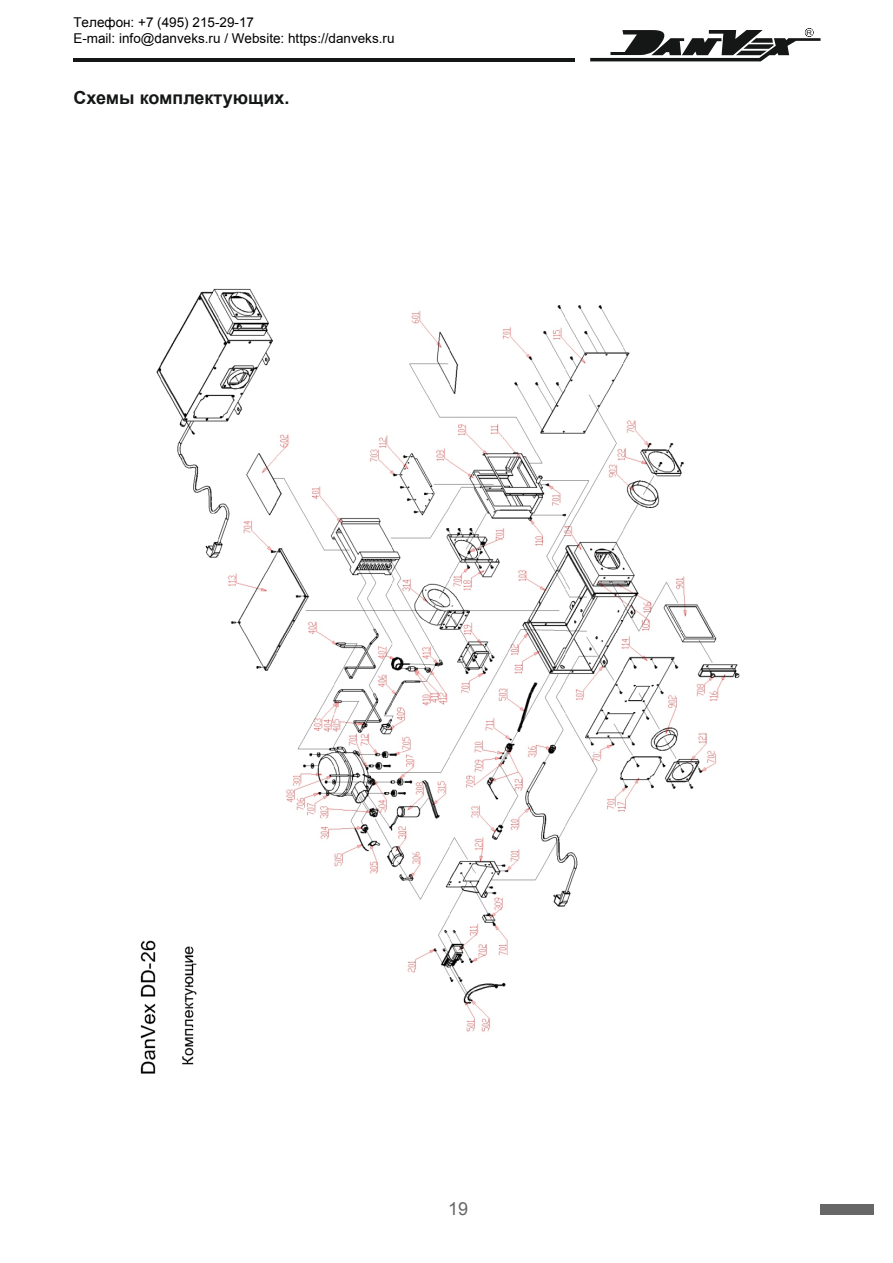
<style>
.page{position:relative;width:893px;height:1263px;background:#fff}
.page>*{position:absolute;margin:0;border:0;box-sizing:border-box;transform-origin:0 0}
.t1{font:700 18px "Arial";color:#151616}
.t2{font:18px "Arial";color:#676767}
.t3{font:13.5px/16.2px "Arial";color:#000}
.t4{font:6.45px "Arial";color:#151616;scale:1.18 1}
.s1{font-style:inherit}
</style>
<div class="page">
<svg style="left:590px;top:28px;width:230px;height:33px"></svg>
<hr style="left:73px;top:58px;width:502px;height:3px;background:#151616">
<div style="left:820px;top:1204px;width:54px;height:10px;background:#676767"></div>
<img style="left:140px;top:288px;width:600px;height:786px">
<p class="t3" style="left:73px;top:15px;width:323px">Телефон: +7 (495) 215-29-17<br>E-<span class="s1">m</span>ai<span class="s1">l</span>: inf<span class="s1">o@</span>danve<span class="s1">ks</span>.<span class="s1">ru</span> / <span class="s1">W</span>e<span class="s1">bs</span>i<span class="s1">t</span>e: <span class="s1">https://danveks.ru</span></p>
<h1 class="t1" style="left:74px;top:91px;width:217px">Схемы комплектующих.</h1>
<p class="t4" style="left:806px;top:30px;width:6px">R</p>
<h1 class="t2" style="left:448px;top:1201px;width:22px">19</h1>
</div>
